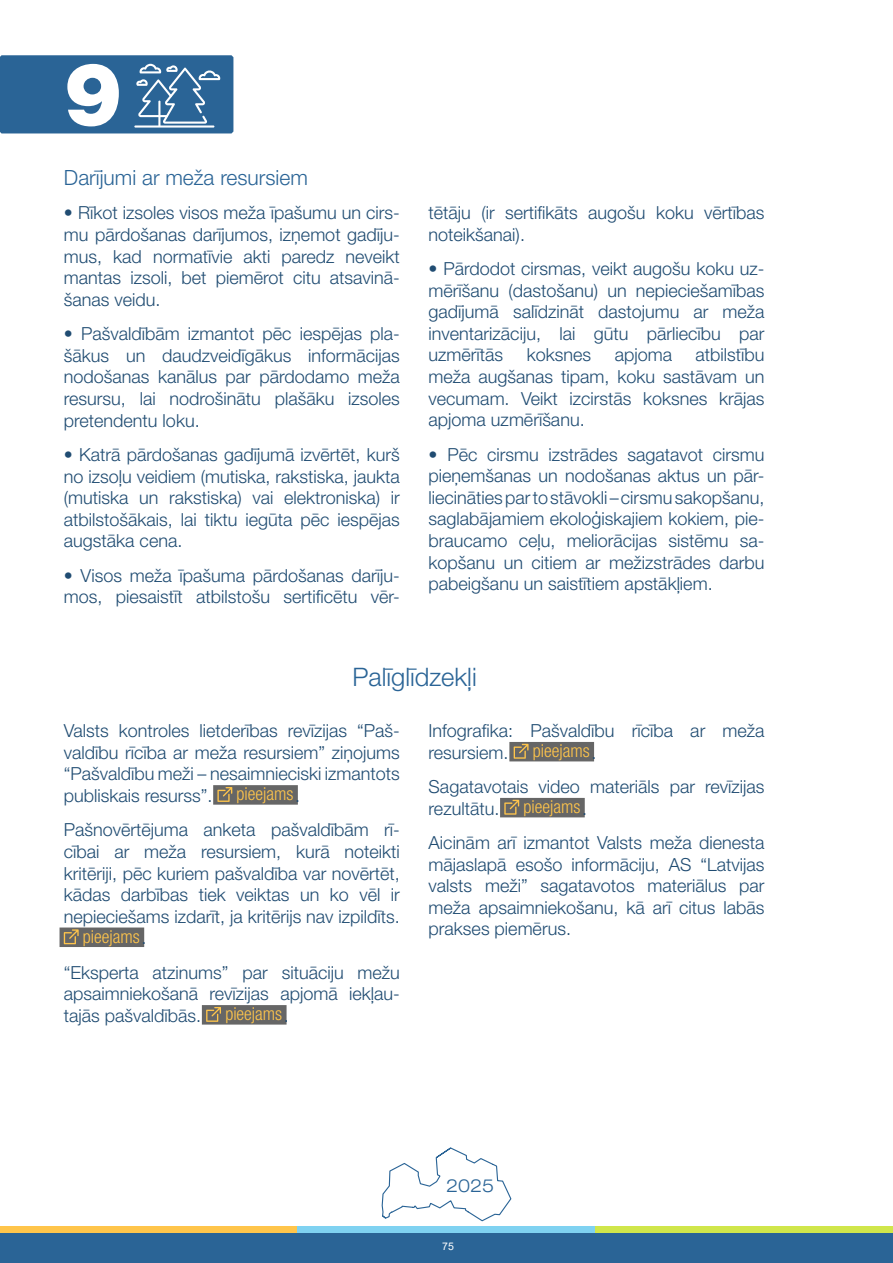
<style>
.page{position:relative;width:893px;height:1263px;background:#fff}
.page>*{position:absolute;margin:0;border:0;box-sizing:border-box;transform-origin:0 0}
.t1{font:900 87.9px "Helvetica Neue LT Pro";color:#fff}
.t2{font:300 25.5px "Helvetica Neue LT Pro";color:#2a6496}
.t3{font:300 21px "Helvetica Neue LT Pro";color:#2a6496}
.t4{font:300 18px/21.6px "Helvetica Neue LT Pro";color:#204c72;text-align:justify}
.t5{font:300 condensed 18px "Helvetica Neue LT Pro";color:#ffc54b}
.t6{font:300 expanded 18px "Helvetica Neue LT Pro";color:#2a6496}
.t7{font:10.5px "Arial";color:#fff}
.s1{font-stretch:condensed;color:#ffc54b}
.s2{font-stretch:normal;color:#204c72}
</style>
<div class="page">
<div style="left:0;top:1226px;width:893px;height:37px;background:#2a6496"></div>
<div style="left:0;top:1226px;width:297px;height:6px;background:#ffc54b"></div>
<div style="left:297px;top:1226px;width:298px;height:6px;background:#7fd2f1"></div>
<div style="left:595px;top:1226px;width:298px;height:6px;background:#d0e64b"></div>
<svg style="left:0;top:55px;width:233px;height:78px"></svg>
<hr style="left:134px;top:125px;width:80px;height:3px;background:#fff">
<svg style="left:381px;top:1147px;width:131px;height:75px"></svg>
<div style="left:213px;top:785px;width:85px;height:20px;background:#666"></div>
<svg style="left:217px;top:787px;width:15px;height:15px"></svg>
<div style="left:60px;top:927px;width:84px;height:20px;background:#666"></div>
<svg style="left:64px;top:929px;width:15px;height:15px"></svg>
<div style="left:202px;top:1005px;width:85px;height:19px;background:#666"></div>
<svg style="left:206px;top:1007px;width:15px;height:15px"></svg>
<div style="left:509px;top:742px;width:85px;height:19px;background:#666"></div>
<svg style="left:514px;top:744px;width:14px;height:15px"></svg>
<div style="left:500px;top:798px;width:85px;height:19px;background:#666"></div>
<svg style="left:504px;top:800px;width:15px;height:15px"></svg>
<h1 class="t1" style="left:64px;top:42px;width:60px">9</h1>
<p class="t3" style="left:64px;top:165px;width:245px">Darījumi ar meža resursiem</p>
<p class="t4" style="left:64px;top:202px;width:337px">• Rīkot izsoles visos meža īpašumu un cirs&shy;mu pārdošanas darījumos, izņemot gadīju&shy;mus, kad normatīvie akti paredz neveikt mantas izsoli, bet piemērot citu atsavinā&shy;šanas veidu.</p>
<p class="t4" style="left:64px;top:323px;width:337px">• Pašvaldībām izmantot pēc iespējas pla&shy;šākus un daudzveidīgākus informācijas nodošanas kanālus par pārdodamo meža resursu, lai nodrošinātu plašāku izsoles pretendentu loku.</p>
<p class="t4" style="left:64px;top:443px;width:337px">• Katrā pārdošanas gadījumā izvērtēt, kurš no izsoļu veidiem (mutiska, rakstiska, jaukta (mutiska un rakstiska) vai elektroniska) ir atbilstošākais, lai tiktu iegūta pēc iespējas augstāka cena.</p>
<p class="t4" style="left:64px;top:564px;width:337px">• Visos meža īpašuma pārdošanas darīju&shy;mos, piesaistīt atbilstošu sertificētu vēr-</p>
<p class="t4" style="left:429px;top:202px;width:337px">tētāju (ir sertifikāts augošu koku vērtības noteikšanai).</p>
<p class="t4" style="left:429px;top:257px;width:337px">• Pārdodot cirsmas, veikt augošu koku uz&shy;mērīšanu (dastošanu) un nepieciešamības gadījumā salīdzināt dastojumu ar meža inventarizāciju, lai gūtu pārliecību par uzmērītās</p>
<p class="t4" style="left:429px;top:344px;width:337px;text-indent:267px">atbilstību meža augšanas tipam, koku sastāvam un vecumam. Veikt izcirstās koksnes krājas apjoma uzmērīšanu.</p>
<p class="t4" style="left:429px;top:443px;width:337px">• Pēc cirsmu izstrādes sagatavot cirsmu pieņemšanas un nodošanas aktus un pār&shy;liecināties par to stāvokli – cirsmu sakopšanu, saglabājamiem ekoloģiskajiem kokiem, pie&shy;braucamo ceļu, meliorācijas sistēmu sa&shy;kopšanu un citiem ar mežizstrādes darbu pabeigšanu un saistītiem apstākļiem.</p>
<p class="t4" style="left:527px;top:344px;width:66px">koksnes</p>
<p class="t4" style="left:615px;top:344px;width:59px">apjoma</p>
<h2 class="t2" style="left:352px;top:662px;width:126px">Palīglīdzekļi</h2>
<p class="t4" style="left:64px;top:719px;width:338px">Valsts kontroles lietderības revīzijas “Paš&shy;valdību rīcība ar meža resursiem” ziņojums “Pašvaldību meži – nesaimnieciski izmantots publiskais resurss”.</p>
<p class="t4" style="left:64px;top:776px;width:338px;line-height:35.8px;text-indent:173px"><span class="s1">pieejams</span>.<br>Pašnovērtējuma anketa pašvaldībām rī-</p>
<p class="t4" style="left:64px;top:840px;width:338px">cībai ar meža resursiem, kurā noteikti</p>
<p class="t4" style="left:64px;top:862px;width:338px">kritēriji, pēc kuriem pašvaldība var novērtēt,</p>
<p class="t4" style="left:64px;top:883px;width:338px">kādas darbības tiek veiktas un ko vēl ir</p>
<p class="t4" style="left:64px;top:905px;width:338px">nepieciešams izdarīt, ja kritērijs nav izpildīts.</p>
<p class="t5" style="left:83px;top:926px;width:65px">pieejams<span class="s2">.</span></p>
<p class="t4" style="left:64px;top:961px;width:338px">“Eksperta atzinums” par situāciju mežu apsaimniekošanā revīzijas apjomā iekļau&shy;tajās pašvaldībās.</p>
<p class="t5" style="left:225px;top:1004px;width:65px">pieejams<span class="s2">.</span></p>
<p class="t4" style="left:429px;top:719px;width:337px">Infografika: Pašvaldību rīcība ar meža resursiem.</p>
<p class="t4" style="left:429px;top:732px;width:337px;line-height:35.8px;text-indent:104px"><span class="s1">pieejams</span>.<br>Sagatavotais video materiāls par revīzijas</p>
<p class="t4" style="left:429px;top:797px;width:72px">rezultātu.</p>
<p class="t4" style="left:429px;top:788px;width:337px;line-height:35.8px;text-indent:95px"><span class="s1">pieejams</span>.<br>Aicinām arī izmantot Valsts meža dienesta</p>
<p class="t4" style="left:429px;top:853px;width:337px">mājaslapā esošo informāciju, AS “Latvijas valsts meži” sagatavotos materiālus par meža apsaimniekošanu, kā arī citus labās prakses piemērus.</p>
<p class="t6" style="left:446px;top:1175px;width:50px">2025</p>
<p class="t7" style="left:442px;top:1239px;width:13px">75</p>
</div>
